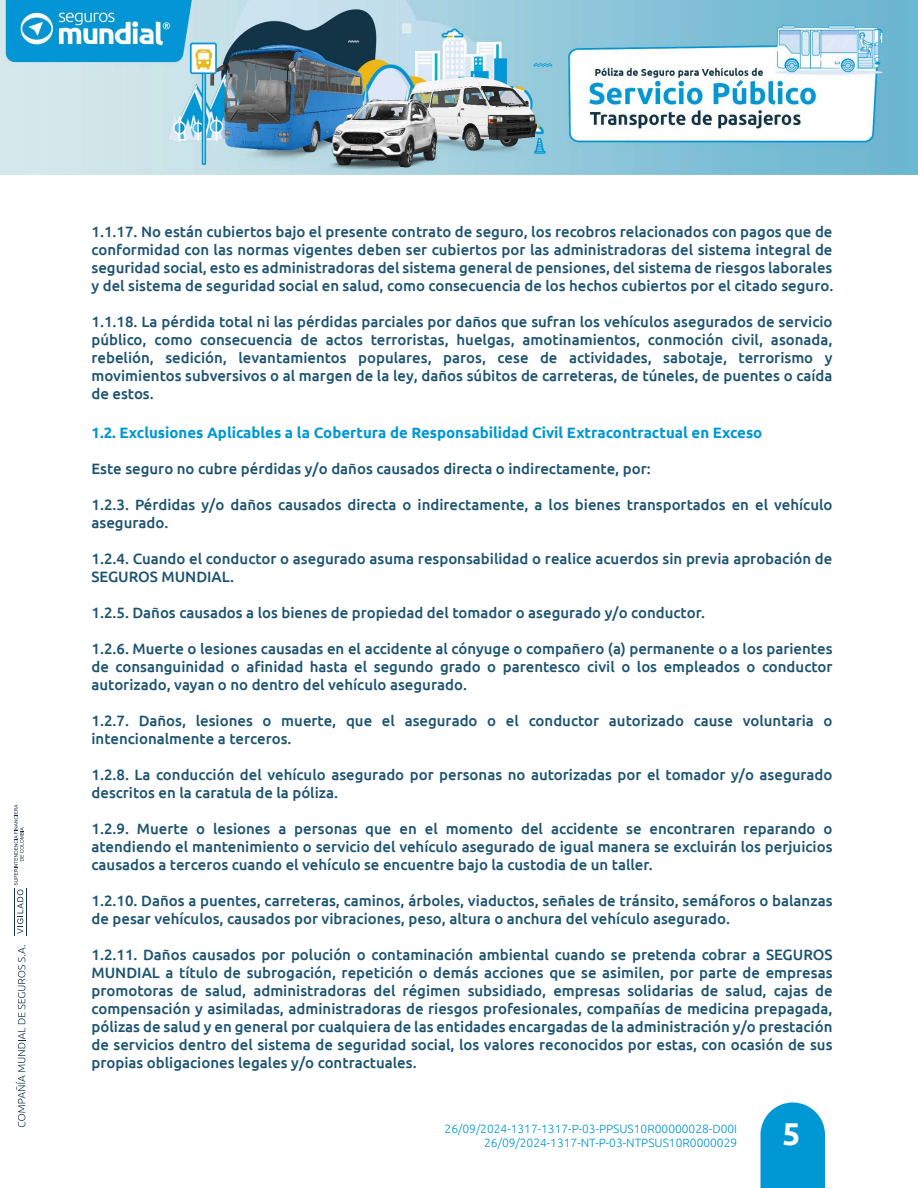
<style>
.page{position:relative;width:918px;height:1188px;background:#fff}
.page>*{position:absolute;margin:0;border:0;box-sizing:border-box;transform-origin:0 0}
.t1{font:700 31.5px "Ubuntu";color:#fff}
.t2{font:500 15px/18px "Ubuntu";color:#1c5372;text-align:justify}
.t3{font:700 15px "Ubuntu";color:#0097d5}
.t4{font:300 12px/14.4px "Ubuntu";color:#0097d5;text-align:right}
</style>
<div class="page">
<svg style="left:760px;top:1102px;width:65px;height:86px;background:#17a0d8"></svg>
<svg style="left:14px;top:805px;width:10px;height:129px"></svg>
<hr style="left:14px;top:888px;width:1px;height:48px;background:#123446">
<hr style="left:26px;top:888px;width:1px;height:48px;background:#123446">
<svg style="left:16px;top:945px;width:9px;height:182px"></svg>
<img style="left:0;top:0;width:918px;height:175px">
<p class="t2" style="left:92px;top:222px;width:743px">1.1.17. No están cubiertos bajo el presente contrato de seguro, los recobros relacionados con pagos que de conformidad con las normas vigentes deben ser cubiertos por las administradoras del sistema integral de seguridad social, esto es administradoras del sistema general de pensiones, del sistema de riesgos laborales y del sistema de seguridad social en salud, como consecuencia de los hechos cubiertos por el citado seguro.</p>
<p class="t2" style="left:92px;top:312px;width:743px">1.1.18. La pérdida total ni las pérdidas parciales por daños que sufran los vehículos asegurados de servicio público, como consecuencia de actos terroristas, huelgas, amotinamientos, conmoción civil, asonada, rebelión, sedición, levantamientos populares, paros, cese de actividades, sabotaje, terrorismo y movimientos subversivos o al margen de la ley, daños súbitos de carreteras, de túneles, de puentes o caída de estos.</p>
<p class="t3" style="left:92px;top:424px;width:672px">1.2. Exclusiones Aplicables a la Cobertura de Responsabilidad Civil Extracontractual en Exceso</p>
<p class="t2" style="left:92px;top:459px;width:561px">Este seguro no cubre pérdidas y/o daños causados directa o indirectamente, por:</p>
<p class="t2" style="left:92px;top:495px;width:743px">1.2.3. Pérdidas y/o daños causados directa o indirectamente, a los bienes transportados en el vehículo asegurado.</p>
<p class="t2" style="left:92px;top:549px;width:742px">1.2.4. Cuando el conductor o asegurado asuma responsabilidad o realice acuerdos sin previa aprobación de<br>SEGUROS MUNDIAL.</p>
<p class="t2" style="left:92px;top:603px;width:615px">1.2.5. Daños causados a los bienes de propiedad del tomador o asegurado y/o conductor.</p>
<p class="t2" style="left:92px;top:639px;width:743px">1.2.6. Muerte o lesiones causadas en el accidente al cónyuge o compañero (a) permanente o a los parientes de consanguinidad o afinidad hasta el segundo grado o parentesco civil o los empleados o conductor autorizado, vayan o no dentro del vehículo asegurado.</p>
<p class="t2" style="left:92px;top:711px;width:743px">1.2.7. Daños, lesiones o muerte, que el asegurado o el conductor autorizado cause voluntaria o intencionalmente a terceros.</p>
<p class="t2" style="left:92px;top:765px;width:743px">1.2.8. La conducción del vehículo asegurado por personas no autorizadas por el tomador y/o asegurado descritos en la caratula de la póliza.</p>
<p class="t2" style="left:92px;top:819px;width:743px">1.2.9. Muerte o lesiones a personas que en el momento del accidente se encontraren reparando o atendiendo el mantenimiento o servicio del vehículo asegurado de igual manera se excluirán los perjuicios causados a terceros cuando el vehículo se encuentre bajo la custodia de un taller.</p>
<p class="t2" style="left:92px;top:891px;width:743px">1.2.10. Daños a puentes, carreteras, caminos, árboles, viaductos, señales de tránsito, semáforos o balanzas de pesar vehículos, causados por vibraciones, peso, altura o anchura del vehículo asegurado.</p>
<p class="t2" style="left:92px;top:945px;width:743px">1.2.11. Daños causados por polución o contaminación ambiental cuando se pretenda cobrar a SEGUROS MUNDIAL a título de subrogación, repetición o demás acciones que se asimilen, por parte de empresas promotoras de salud, administradoras del régimen subsidiado, empresas solidarias de salud, cajas de compensación y asimiladas, administradoras de riesgos profesionales, compañías de medicina prepagada, pólizas de salud y en general por cualquiera de las entidades encargadas de la administración y/o prestación de servicios dentro del sistema de seguridad social, los valores reconocidos por estas, con ocasión de sus propias obligaciones legales y/o contractuales.</p>
<p class="t4" style="left:445px;top:1121px;width:294px">26/09/2024-1317-1317-P-03-PPSUS10R00000028-D00I<br>26/09/2024-1317-NT-P-03-NTPSUS10R0000029</p>
<h1 class="t1" style="left:782px;top:1115px;width:19px">5</h1>
</div>
